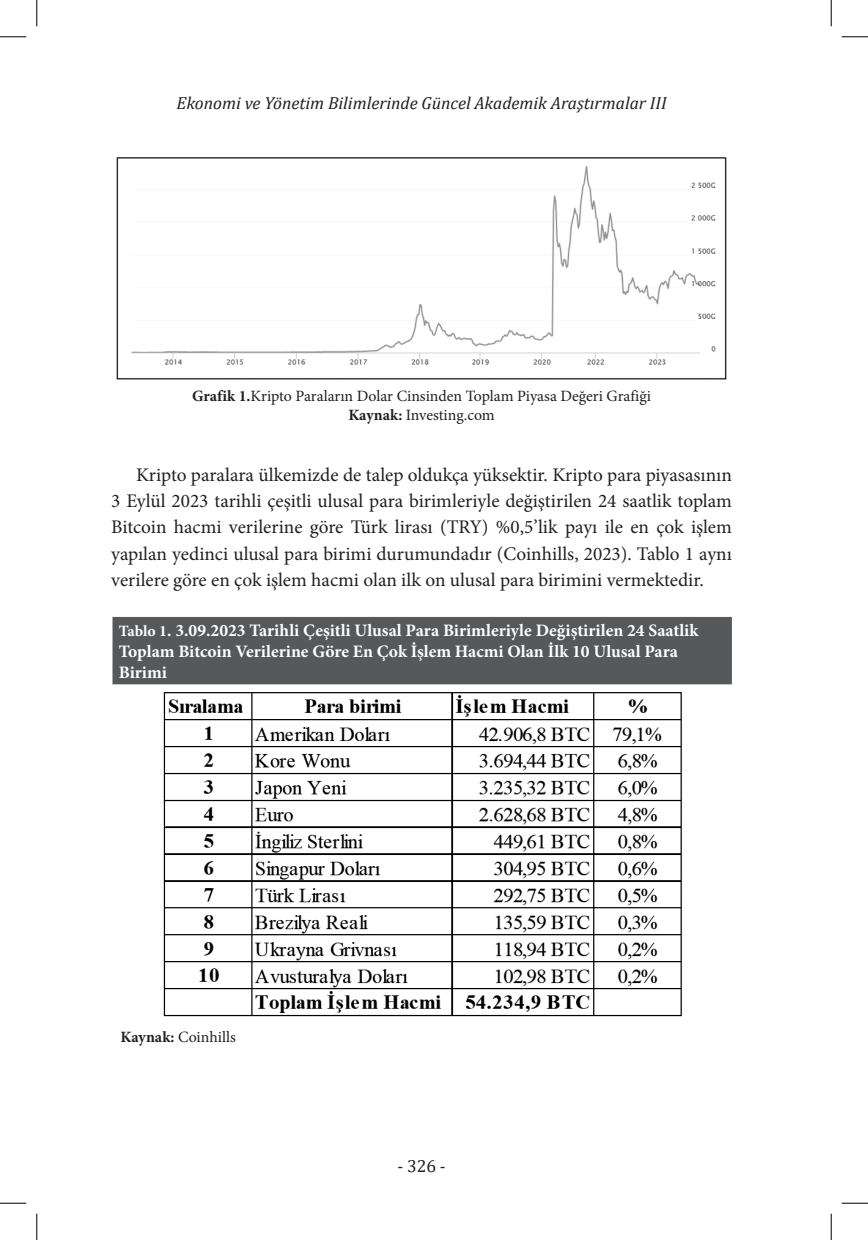
<style>
.page{position:relative;width:868px;height:1240px;background:#fff}
.page>*{position:absolute;margin:0;border:0;box-sizing:border-box;transform-origin:0 0}
.duzyazi{font:19.25px/26.2px "Minion Pro";color:#231f20;text-align:justify}
.tabloyazibold{font:700 17.5px/21px "Minion Pro";color:#fff}
.t1{font:italic 17.5px "Cambria";color:#231f20}
.t2{font:17.5px "Cambria";color:#231f20}
.kaynak_tablo{font:15.75px "Minion Pro";color:#231f20}
.s1{font-weight:700}
.s2{font-size:15.75px}
</style>
<div class="page">
<img style="left:116px;top:157px;width:611px;height:222px">
<div style="left:112px;top:616px;width:620px;height:69px;background:#57585a"></div>
<hr style="left:111px;top:615px;width:621px;height:2px;background:#fff">
<hr style="left:731px;top:617px;width:1px;height:67px;background:#fff">
<hr style="left:111px;top:684px;width:621px;height:1px;background:#fff">
<img style="left:163px;top:692px;width:519px;height:325px">
<svg style="left:0;top:36px;width:26px;height:1px"></svg>
<svg style="left:841px;top:36px;width:26px;height:1px"></svg>
<svg style="left:0;top:1202px;width:26px;height:1px"></svg>
<svg style="left:841px;top:1202px;width:26px;height:1px"></svg>
<svg style="left:36px;top:0;width:1px;height:26px"></svg>
<svg style="left:36px;top:1213px;width:1px;height:26px"></svg>
<svg style="left:830px;top:0;width:1px;height:26px"></svg>
<svg style="left:830px;top:1213px;width:1px;height:26px"></svg>
<p class="t1" style="left:176px;top:91px;width:491px">Ekonomi ve Yönetim Bilimlerinde Güncel Akademik Araştırmalar III</p>
<p class="kaynak_tablo" style="left:192px;top:385px;width:460px"><span class="s1">Grafik 1.</span>Kripto Paraların Dolar Cinsinden Toplam Piyasa Değeri Grafiği</p>
<p class="kaynak_tablo" style="left:348px;top:404px;width:148px"><span class="s1">Kaynak:</span> Investing.com</p>
<p class="duzyazi" style="left:111px;top:461px;width:622px;text-indent:25px">Kripto paralara ülkemizde de talep oldukça yüksektir. Kripto para piyasasının 3 Eylül 2023 tarihli çeşitli ulusal para birimleriyle değiştirilen 24 saatlik toplam Bitcoin hacmi verilerine göre Türk lirası (TRY) %0,5’lik payı ile en çok işlem yapılan yedinci ulusal para birimi durumundadır (Coinhills, 2023). Tablo 1 aynı verilere göre en çok işlem hacmi olan ilk on ulusal para birimini vermektedir.</p>
<p class="tabloyazibold" style="left:119px;top:619px;width:581px"><span class="s2">Tablo 1</span>. 3.09.2023 Tarihli Çeşitli Ulusal Para Birimleriyle Değiştirilen 24 Saatlik<br>Toplam Bitcoin Verilerine Göre En Çok İşlem Hacmi Olan İlk 10 Ulusal Para<br>Birimi</p>
<p class="kaynak_tablo" style="left:120px;top:1026px;width:117px"><span class="s1">Kaynak:</span> Coinhills</p>
<p class="t2" style="left:397px;top:1155px;width:50px">- 326 -</p>
</div>
